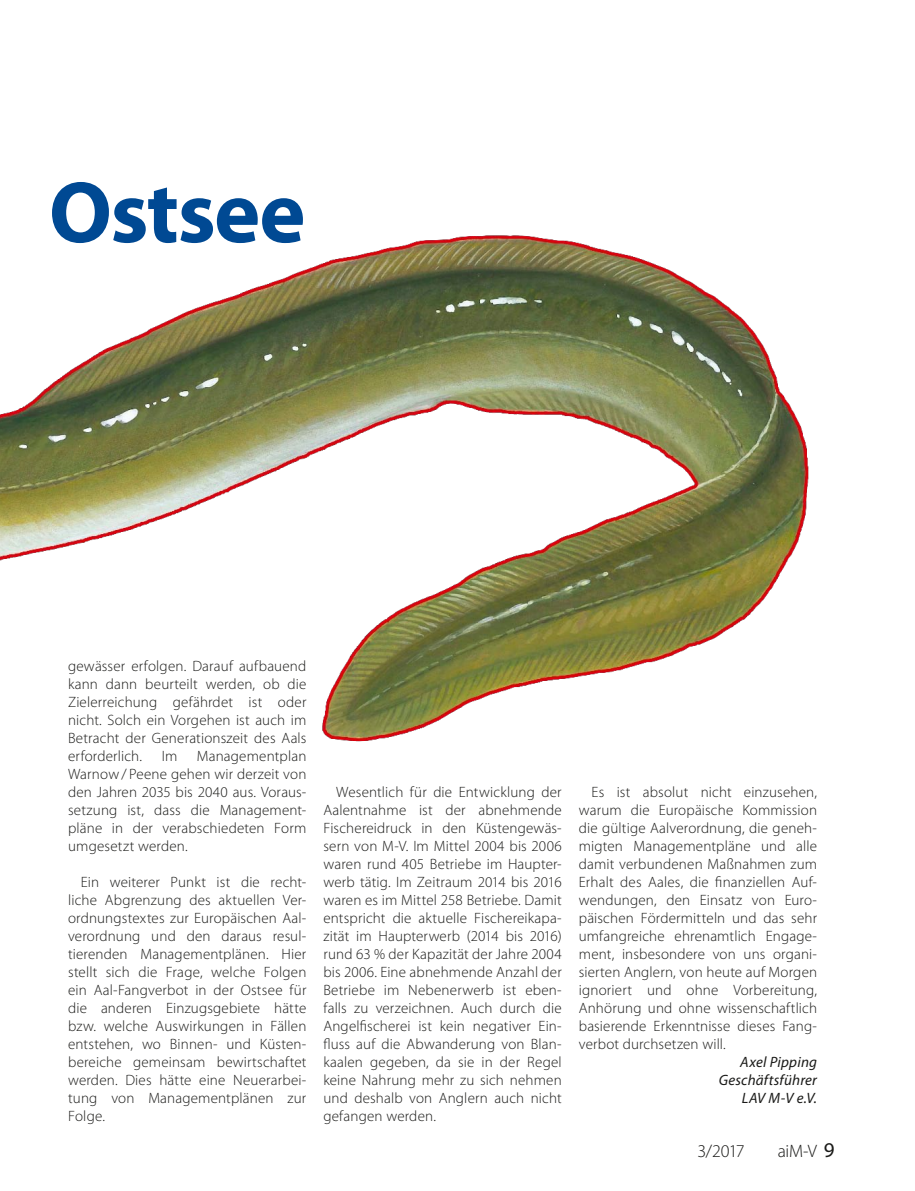
<style>
.page{position:relative;width:915px;height:1191px;background:#fff}
.page>*{position:absolute;margin:0;border:0;box-sizing:border-box;transform-origin:0 0}
.t1{font:700 87.75px "Myriad Pro";letter-spacing:-.02em;color:#004993}
.t2{font:300 18px "Myriad Pro";letter-spacing:-.02em;color:#1a1a18}
.t3{font:300 15px/18px "Myriad Pro";letter-spacing:.01em;color:#1a1a18;text-align:justify}
.t4{font:italic 15px/18px "Myriad Pro";letter-spacing:.015em;color:#1a1a18;text-align:right}
.s1{font-weight:400;font-size:21px}
</style>
<div class="page">
<img style="left:0;top:235px;width:809px;height:507px">
<h1 class="t1" style="left:49px;top:155px;width:258px">Ostsee</h1>
<p class="t3" style="left:68px;top:656px;width:240px">gewässer erfolgen. Darauf aufbauend kann dann beurteilt werden, ob die Zielerreichung gefährdet ist oder nicht. Solch ein Vorgehen ist auch im Betracht der Generationszeit des Aals erforderlich.</p>
<p class="t3" style="left:68px;top:746px;width:240px;text-indent:129px">Managementplan Warnow / Peene gehen wir derzeit von den Jahren 2035 bis 2040 aus. Voraus&shy;setzung ist, dass die Management&shy;pläne in der verabschiedeten Form umgesetzt werden.</p>
<p class="t3" style="left:68px;top:872px;width:240px;text-indent:13px">Ein weiterer Punkt ist die recht&shy;liche Abgrenzung des aktuellen Ver&shy;ordnungstextes zur Europäischen Aal&shy;verordnung und den daraus resul&shy;tierenden Managementplänen. Hier stellt sich die Frage, welche Folgen ein Aal-Fangverbot in der Ostsee für die anderen Einzugsgebiete hätte bzw. welche Auswirkungen in Fällen entstehen, wo Binnen- und Küsten&shy;bereiche gemeinsam bewirtschaftet werden. Dies hätte eine Neuerarbei&shy;tung von Managementplänen zur Folge.</p>
<p class="t3" style="left:162px;top:746px;width:17px">Im</p>
<p class="t3" style="left:323px;top:782px;width:240px;text-indent:13px">Wesentlich für die Entwicklung der Aalentnahme ist der abnehmende Fischereidruck in den Küstengewäs&shy;sern von M-V. Im Mittel 2004 bis 2006 waren rund 405 Betriebe im Haupter&shy;werb tätig. Im Zeitraum 2014 bis 2016 waren es im Mittel 258 Betriebe. Damit entspricht die aktuelle Fischereikapa&shy;zität im Haupterwerb (2014 bis 2016) rund 63 % der Kapazität der Jahre 2004 bis 2006. Eine abnehmende Anzahl der Betriebe im Nebenerwerb ist eben&shy;falls zu verzeichnen. Auch durch die Angelfischerei ist kein negativer Ein&shy;fluss auf die Abwanderung von Blan&shy;kaalen gegeben, da sie in der Regel keine Nahrung mehr zu sich nehmen und deshalb von Anglern auch nicht gefangen werden.</p>
<p class="t3" style="left:578px;top:782px;width:240px;text-indent:13px">Es ist absolut nicht einzusehen, warum die Europäische Kommission die gültige Aalverordnung, die geneh&shy;migten Managementpläne und alle damit verbundenen Maßnahmen zum Erhalt des Aales, die finanziellen Auf&shy;wendungen, den Einsatz von Euro&shy;päischen Fördermitteln und das sehr umfangreiche ehrenamtlich Engage&shy;ment, insbesondere von uns organi&shy;sierten Anglern, von heute auf Morgen ignoriert und ohne Vorbereitung, Anhörung und ohne wissenschaftlich basierende Erkenntnisse dieses Fang&shy;verbot durchsetzen will.</p>
<p class="t4" style="left:718px;top:1052px;width:100px">Axel Pipping<br>Geschäftsführer<br>LAV M-V e.V.</p>
<p class="t2" style="left:697px;top:1140px;width:49px">3/2017</p>
<p class="t2" style="left:777px;top:1140px;width:58px">aiM-V <span class="s1">9</span></p>
</div>
